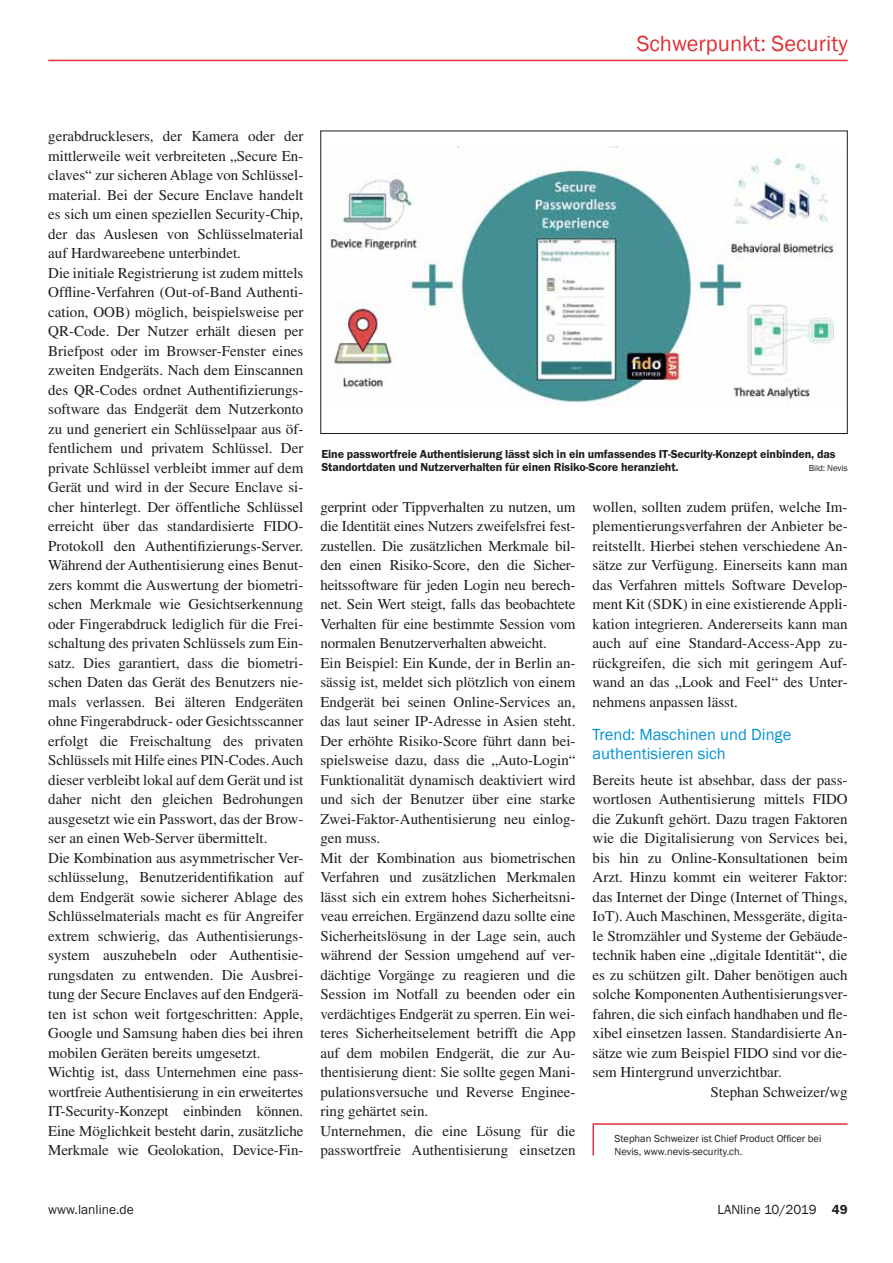
<style>
.page{position:relative;width:893px;height:1263px;background:#fff}
.page>*{position:absolute;margin:0;border:0;box-sizing:border-box;transform-origin:0 0}
.t1{font:22.5px "Franklin Gothic";color:#de3036}
.t2{font:16.5px/19.5px "Franklin Gothic";color:#0092d5}
.t3{font:15px/19.5px "Times LT Std";color:#1d1c20}
.t4{font:13.5px "Franklin Gothic";color:#1d1c20}
.t5{font:600 12px/13.5px "Franklin Gothic Itc T";letter-spacing:-.01em;color:#1d1c20}
.t6{font:10.5px/13px "Franklin Gothic";color:#1d1c20}
.t7{font:9px "Franklin Gothic";letter-spacing:-.01em;color:#1d1c20}
.s1{font-family:"Franklin Gothic Itc T";font-weight:600}
</style>
<div class="page">
<hr style="left:48px;top:60px;width:800px;height:1px;background:#de3036">
<hr style="left:592px;top:1123px;width:256px;height:2px;background:#de3036">
<hr style="left:592px;top:1125px;width:2px;height:30px;background:#de3036">
<img style="left:328px;top:147px;width:508px;height:259px">
<div style="left:320px;top:131px;width:528px;height:303px;border:1px solid #1d1c20"></div>
<h1 class="t1" style="left:637px;top:29px;width:213px">Schwerpunkt: Security</h1>
<p class="t3" style="left:48px;top:126px;width:257px">gerabdrucklesers, der Kamera oder der mittlerweile weit verbreiteten „Secure En&shy;claves“ zur sicheren Ablage von Schlüssel&shy;material. Bei der Secure Enclave handelt es sich um einen speziellen Security-Chip, der das Auslesen von Schlüsselmaterial auf Hardwareebene unterbindet.<br>Die initiale Registrierung ist zudem mittels Offline-Verfahren (Out-of-Band Authenti&shy;cation, OOB) möglich, beispielsweise per QR-Code. Der Nutzer erhält diesen per Briefpost oder im Browser-Fenster eines zweiten Endgeräts. Nach dem Einscannen des QR-Codes ordnet Authentifizierungs&shy;software das Endgerät dem Nutzerkonto zu und generiert ein Schlüsselpaar aus öf&shy;fentlichem und privatem Schlüssel. Der private Schlüssel verbleibt immer auf dem Gerät und wird in der Secure Enclave si&shy;cher hinterlegt. Der öffentliche Schlüssel erreicht über das standardisierte FIDO-Protokoll den Authentifizierungs-Server.<br>Während der Authentisierung eines Benut&shy;zers kommt die Auswertung der biometri&shy;schen Merkmale wie Gesichtserkennung oder Fingerabdruck lediglich für die Frei&shy;schaltung des privaten Schlüssels zum Ein&shy;satz. Dies garantiert, dass die biometri&shy;schen Daten das Gerät des Benutzers nie&shy;mals verlassen. Bei älteren Endgeräten ohne Fingerabdruck- oder Gesichtsscanner erfolgt die Freischaltung des privaten Schlüssels mit Hilfe eines PIN-Codes. Auch dieser verbleibt lokal auf dem Gerät und ist daher nicht den gleichen Bedrohungen ausgesetzt wie ein Passwort, das der Brow&shy;ser an einen Web-Server übermittelt.<br>Die Kombination aus asymmetrischer Ver&shy;schlüsselung, Benutzeridentifikation auf dem Endgerät sowie sicherer Ablage des Schlüsselmaterials macht es für Angreifer extrem schwierig, das Authentisierungs&shy;system auszuhebeln oder Authentisie&shy;rungsdaten zu entwenden. Die Ausbrei&shy;tung der Secure Enclaves auf den Endgerä&shy;ten ist schon weit fortgeschritten: Apple, Google und Samsung haben dies bei ihren mobilen Geräten bereits umgesetzt.<br>Wichtig ist, dass Unternehmen eine pass&shy;wortfreie Authentisierung in ein erweitertes IT-Security-Konzept einbinden können.<br>Eine Möglichkeit besteht darin, zusätzliche Merkmale wie Geolokation, Device-Fin-</p>
<p class="t5" style="left:321px;top:447px;width:515px">Eine passwortfreie Authentisierung lässt sich in ein umfassendes IT-Security-Konzept einbinden, das<br>Standortdaten und Nutzerverhalten für einen Risiko-Score heranzieht.</p>
<p class="t7" style="left:809px;top:463px;width:40px">Bild: Nevis</p>
<p class="t3" style="left:320px;top:497px;width:257px">gerprint oder Tippverhalten zu nutzen, um die Identität eines Nutzers zweifelsfrei fest&shy;zustellen. Die zusätzlichen Merkmale bil&shy;den einen Risiko-Score, den die Sicher&shy;heitssoftware für jeden Login neu berech&shy;net. Sein Wert steigt, falls das beobachtete Verhalten für eine bestimmte Session vom normalen Benutzerverhalten abweicht.<br>Ein Beispiel: Ein Kunde, der in Berlin an&shy;sässig ist, meldet sich plötzlich von einem Endgerät bei seinen Online-Services an, das laut seiner IP-Adresse in Asien steht.<br>Der erhöhte Risiko-Score führt dann bei&shy;spielsweise dazu, dass die „Auto-Login“ Funktionalität dynamisch deaktiviert wird und sich der Benutzer über eine starke Zwei-Faktor-Authentisierung neu einlog&shy;gen muss.<br>Mit der Kombination aus biometrischen Verfahren und zusätzlichen Merkmalen lässt sich ein extrem hohes Sicherheitsni&shy;veau erreichen. Ergänzend dazu sollte eine Sicherheitslösung in der Lage sein, auch während der Session umgehend auf ver&shy;dächtige Vorgänge zu reagieren und die Session im Notfall zu beenden oder ein verdächtiges Endgerät zu sperren. Ein wei&shy;teres Sicherheitselement betrifft die App auf dem mobilen Endgerät, die zur Au&shy;thentisierung dient: Sie sollte gegen Mani&shy;pulationsversuche und Reverse Enginee&shy;ring gehärtet sein.<br>Unternehmen, die eine Lösung für die passwortfreie Authentisierung einsetzen</p>
<p class="t3" style="left:592px;top:497px;width:257px;text-align:justify">wollen, sollten zudem prüfen, welche Im&shy;plementierungsverfahren der Anbieter be&shy;reitstellt. Hierbei stehen verschiedene An&shy;sätze zur Verfügung. Einerseits kann man das Verfahren mittels Software Develop&shy;ment Kit (SDK) in eine existierende Appli&shy;kation integrieren. Andererseits kann man auch auf eine Standard-Access-App zu&shy;rückgreifen, die sich mit geringem Auf&shy;wand an das „Look and Feel“ des Unter&shy;nehmens anpassen lässt.</p>
<p class="t2" style="left:592px;top:725px;width:200px">Trend: Maschinen und Dinge authentisieren sich</p>
<p class="t3" style="left:592px;top:770px;width:257px">Bereits heute ist absehbar, dass der pass-</p>
<p class="t3" style="left:592px;top:789px;width:257px">wortlosen Authentisierung mittels FIDO</p>
<p class="t3" style="left:592px;top:809px;width:257px">die Zukunft gehört. Dazu tragen Faktoren</p>
<p class="t3" style="left:592px;top:828px;width:257px">wie die Digitalisierung von Services bei,</p>
<p class="t3" style="left:592px;top:848px;width:257px">bis hin zu Online-Konsultationen beim</p>
<p class="t3" style="left:592px;top:867px;width:257px">Arzt. Hinzu kommt ein weiterer Faktor:</p>
<p class="t3" style="left:592px;top:887px;width:257px">das Internet der Dinge (Internet of Things,</p>
<p class="t3" style="left:592px;top:906px;width:257px">IoT). Auch Maschinen, Messgeräte, digita-</p>
<p class="t3" style="left:592px;top:926px;width:257px">le Stromzähler und Systeme der Gebäude-</p>
<p class="t3" style="left:592px;top:945px;width:257px">technik haben eine „digitale Identität“, die</p>
<p class="t3" style="left:592px;top:965px;width:257px">es zu schützen gilt. Daher benötigen auch</p>
<p class="t3" style="left:592px;top:984px;width:257px">solche Komponenten Authentisierungsver-</p>
<p class="t3" style="left:592px;top:1004px;width:257px">fahren, die sich einfach handhaben und fle-</p>
<p class="t3" style="left:592px;top:1023px;width:257px">xibel einsetzen lassen. Standardisierte An-</p>
<p class="t3" style="left:592px;top:1043px;width:257px">sätze wie zum Beispiel FIDO sind vor die-</p>
<p class="t3" style="left:592px;top:1062px;width:191px">sem Hintergrund unverzichtbar.</p>
<p class="t3" style="left:711px;top:1082px;width:139px">Stephan Schweizer/wg</p>
<p class="t6" style="left:614px;top:1133px;width:208px">Stephan Schweizer ist Chief Product Officer bei<br>Nevis, www.nevis-security.ch.</p>
<p class="t4" style="left:48px;top:1201px;width:87px">www.lanline.de</p>
<p class="t4" style="left:717px;top:1201px;width:132px">LANline 10/2019 <span class="s1">49</span></p>
</div>
